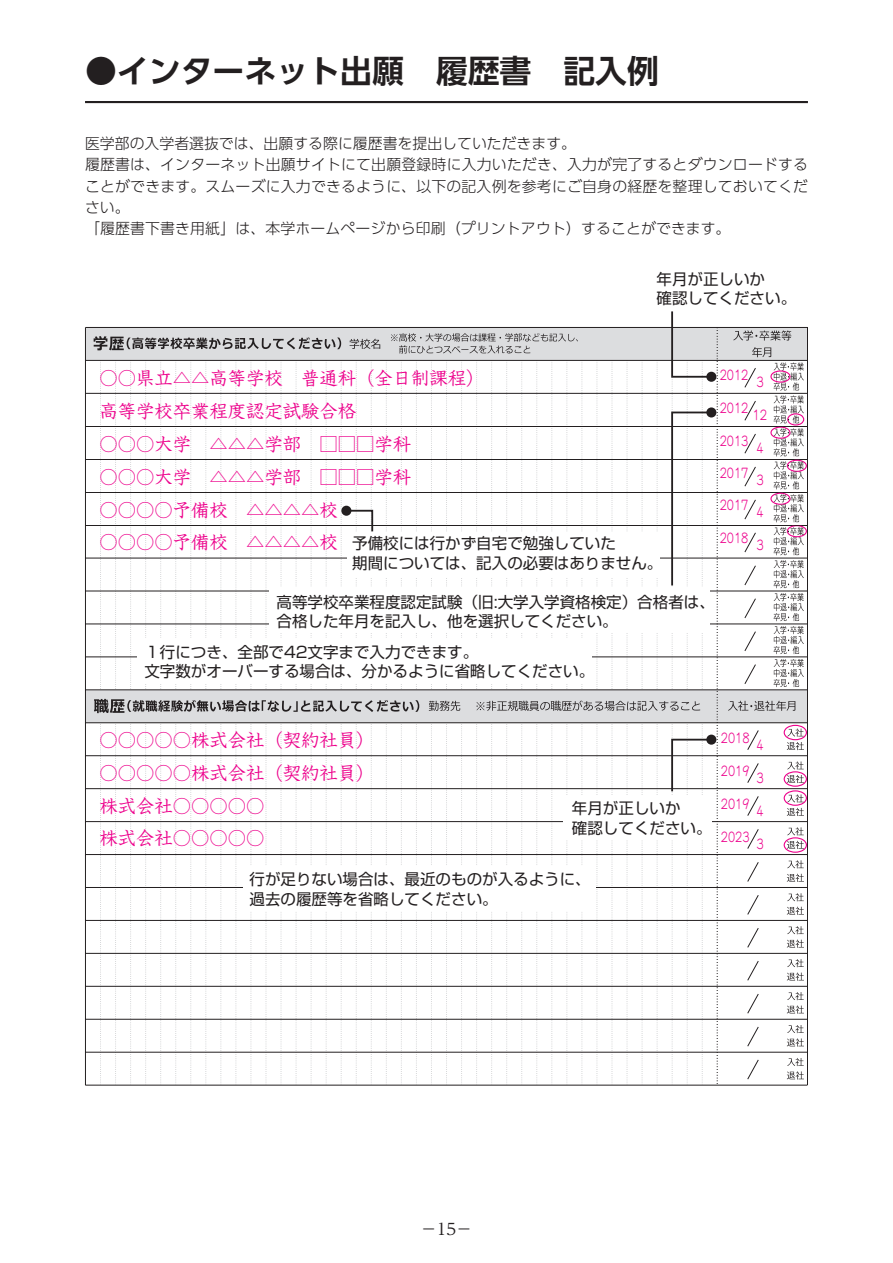
<style>
.page{position:relative;width:893px;height:1263px;background:#fff}
.page>*{position:absolute;margin:0;border:0;box-sizing:border-box;transform-origin:0 0}
.t1{font:700 31.95px "UD Shin Go Pr 6 De";color:#231f20}
.t2{font:18.3px/32.8px "Kyoka ICA Pro Regular 90 msp RKSJ H";color:#ed028c}
.t3{font:15.9px "UD Reimin Pr 6";color:#231f20}
.t4{font:15.45px/19.8px "Shin Go Pr 6 Regular 90 msp RKSJ H";color:#231f20}
.t5{font:300 14.85px/21.3px "UD Shin Go Pr 6";letter-spacing:.015em;color:#231f20}
.t6{font:14.1px "Kyoka ICA Pro Regular 90 msp RKSJ H";color:#ed028c;scale:.74 1}
.t7{font:14.1px "Kyoka ICA Pro Regular 90 msp RKSJ H";color:#ed028c;scale:.76 1}
</style>
<div class="page">
<hr style="left:85px;top:101px;width:723px;height:2px;background:#231f20">
<div style="left:86px;top:327px;width:722px;height:33px;background:#dcdddf"></div>
<div style="left:86px;top:690px;width:722px;height:33px;background:#dcdddf"></div>
<hr style="left:85px;top:327px;width:722px;height:1px;background:#231f20">
<hr style="left:85px;top:360px;width:722px;height:1px;background:#231f20">
<hr style="left:85px;top:393px;width:722px;height:1px;background:#231f20">
<hr style="left:85px;top:426px;width:722px;height:1px;background:#231f20">
<hr style="left:85px;top:459px;width:722px;height:1px;background:#231f20">
<hr style="left:85px;top:492px;width:722px;height:1px;background:#231f20">
<hr style="left:85px;top:525px;width:722px;height:1px;background:#231f20">
<hr style="left:85px;top:558px;width:722px;height:1px;background:#231f20">
<hr style="left:85px;top:590px;width:722px;height:1px;background:#231f20">
<hr style="left:85px;top:623px;width:722px;height:1px;background:#231f20">
<hr style="left:85px;top:656px;width:722px;height:1px;background:#231f20">
<hr style="left:85px;top:689px;width:722px;height:1px;background:#231f20">
<hr style="left:85px;top:722px;width:722px;height:1px;background:#231f20">
<hr style="left:85px;top:755px;width:722px;height:1px;background:#231f20">
<hr style="left:85px;top:788px;width:722px;height:1px;background:#231f20">
<hr style="left:85px;top:821px;width:722px;height:1px;background:#231f20">
<hr style="left:85px;top:854px;width:722px;height:1px;background:#231f20">
<hr style="left:85px;top:887px;width:722px;height:1px;background:#231f20">
<hr style="left:85px;top:920px;width:722px;height:1px;background:#231f20">
<hr style="left:85px;top:953px;width:722px;height:1px;background:#231f20">
<hr style="left:85px;top:986px;width:722px;height:1px;background:#231f20">
<hr style="left:85px;top:1019px;width:722px;height:1px;background:#231f20">
<hr style="left:85px;top:1052px;width:722px;height:1px;background:#231f20">
<hr style="left:85px;top:1085px;width:722px;height:1px;background:#231f20">
<hr style="left:85px;top:327px;width:1px;height:758px;background:#231f20">
<hr style="left:807px;top:327px;width:1px;height:758px;background:#231f20">
<svg style="left:733px;top:330px;width:58px;height:11px"></svg>
<svg style="left:94px;top:311px;width:624px;height:774px"></svg>
<div style="left:341px;top:506px;width:10px;height:10px;background:#231f20;border-radius:50%"></div>
<div style="left:347px;top:532px;width:313px;height:44px;background:#fff"></div>
<div style="left:269px;top:587px;width:440px;height:44px;background:#fff"></div>
<div style="left:138px;top:639px;width:454px;height:44px;background:#fff"></div>
<div style="left:243px;top:866px;width:352px;height:44px;background:#fff"></div>
<div style="left:564px;top:796px;width:148px;height:44px;background:#fff"></div>
<svg style="left:728px;top:347px;width:79px;height:733px"></svg>
<h1 class="t1" style="left:85px;top:45px;width:576px">●インターネット出願　履歴書　記入例</h1>
<p class="t5" style="left:85px;top:132px;width:725px">医学部の入学者選抜では、出願する際に履歴書を提出していただきます。<br>履歴書は、インターネット出願サイトにて出願登録時に入力いただき、入力が完了するとダウンロードすることができます。スムーズに入力できるように、以下の記入例を参考にご自身の経歴を整理しておいてください。<br>「履歴書下書き用紙」は、本学ホームページから印刷（プリントアウト）することができます。</p>
<p class="t4" style="left:657px;top:268px;width:141px">年月が正しいか<br>確認してください。</p>
<p class="t2" style="left:99px;top:360px;width:386px">○○県立△△高等学校　普通科（全日制課程）高等学校卒業程度認定試験合格</p>
<p class="t2" style="left:99px;top:425px;width:313px">○○○大学　△△△学部　□□□学科</p>
<p class="t2" style="left:99px;top:458px;width:313px">○○○大学　△△△学部　□□□学科</p>
<p class="t2" style="left:99px;top:491px;width:240px">○○○○予備校　△△△△校</p>
<p class="t2" style="left:99px;top:524px;width:240px">○○○○予備校　△△△△校</p>
<p class="t4" style="left:352px;top:533px;width:312px">予備校には行かず自宅で勉強していた<br>期間については、記入の必要はありません。</p>
<p class="t4" style="left:277px;top:591px;width:440px">高等学校卒業程度認定試験（旧:大学入学資格検定）合格者は、合格した年月を記入し、他を選択してください。</p>
<p class="t4" style="left:144px;top:641px;width:451px">１行につき、全部で42文字まで入力できます。<br>文字数がオーバーする場合は、分かるように省略してください。</p>
<p class="t6" style="left:720px;top:363px;width:40px">2012</p>
<p class="t7" style="left:756px;top:370px;width:11px">3</p>
<p class="t6" style="left:720px;top:397px;width:40px">2012</p>
<p class="t7" style="left:752px;top:404px;width:21px">12</p>
<p class="t6" style="left:720px;top:429px;width:40px">2013</p>
<p class="t6" style="left:720px;top:462px;width:40px">2017</p>
<p class="t6" style="left:720px;top:494px;width:40px">2017</p>
<p class="t6" style="left:720px;top:527px;width:40px">2018</p>
<p class="t7" style="left:756px;top:436px;width:11px">4</p>
<p class="t7" style="left:756px;top:469px;width:11px">3</p>
<p class="t7" style="left:756px;top:501px;width:11px">4</p>
<p class="t7" style="left:756px;top:534px;width:11px">3</p>
<p class="t2" style="left:99px;top:721px;width:276px">○○○○○株式会社（契約社員）</p>
<p class="t2" style="left:99px;top:754px;width:276px">○○○○○株式会社（契約社員）株式会社○○○○○<br>株式会社○○○○○</p>
<p class="t4" style="left:572px;top:797px;width:141px">年月が正しいか<br>確認してください。</p>
<p class="t4" style="left:249px;top:868px;width:343px">行が足りない場合は、最近のものが入るように、過去の履歴等を省略してください。</p>
<p class="t6" style="left:721px;top:727px;width:40px">2018</p>
<p class="t7" style="left:756px;top:734px;width:11px">4</p>
<p class="t6" style="left:721px;top:759px;width:40px">2019</p>
<p class="t7" style="left:756px;top:766px;width:11px">3</p>
<p class="t6" style="left:721px;top:792px;width:40px">2019</p>
<p class="t7" style="left:756px;top:799px;width:11px">4</p>
<p class="t6" style="left:721px;top:825px;width:40px">2023</p>
<p class="t7" style="left:756px;top:832px;width:11px">3</p>
<p class="t3" style="left:421px;top:1215px;width:53px">－15－</p>
</div>
